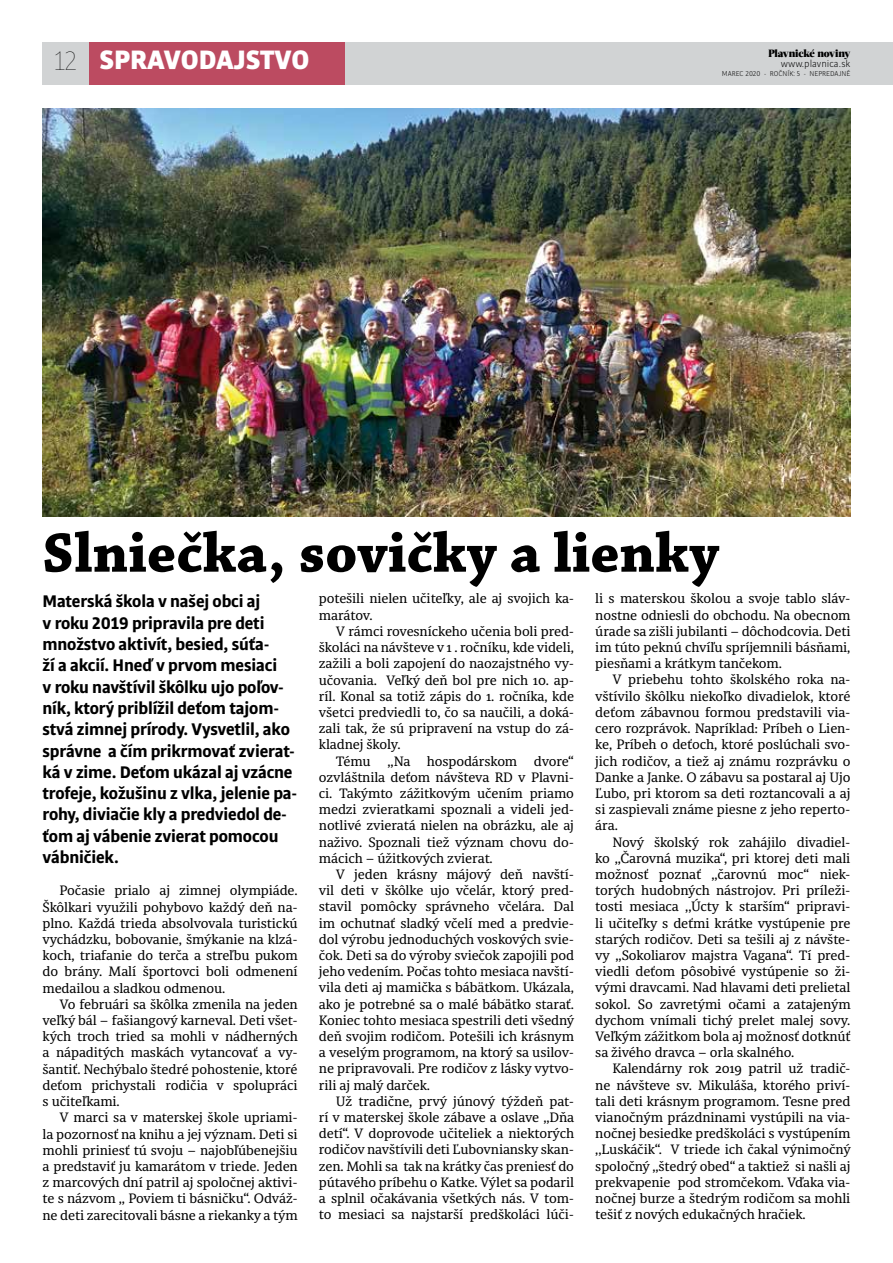
<style>
.page{position:relative;width:893px;height:1263px;background:#fff}
.page>*{position:absolute;margin:0;border:0;box-sizing:border-box;transform-origin:0 0}
.t1{font:700 58.5px "Chaparral Pro";color:#000}
.t2{font:900 28.5px "Bulo";color:#fff}
.t3{font:700 18px/21.3px "Bulo";letter-spacing:-.01em;color:#000}
.t4{font:13.5px/16.2px "Sindelar";letter-spacing:-.01em;color:#000;text-align:justify}
.t5{font:900 10.5px "Acta Headline W00";letter-spacing:-.01em;color:#000}
.t6{font:300 10.5px "Bulo";color:#000}
.t7{font:300 7.5px "Bulo";color:#000}
.s1{font-family:"Bulo Hair Dark";font-weight:400;color:#000}
</style>
<div class="page">
<div style="left:43px;top:43px;width:850px;height:42px;background:#d1d3d4"></div>
<div style="left:89px;top:43px;width:255px;height:42px;background:#bc4b61"></div>
<img style="left:43px;top:108px;width:807px;height:408px">
<h2 class="t2" style="left:54px;top:41px;width:257px"><span class="s1">12</span> SPRAVODAJSTVO</h2>
<p class="t5" style="left:768px;top:47px;width:84px">Plavnické noviny</p>
<p class="t6" style="left:781px;top:57px;width:71px">www.plavnica.sk</p>
<p class="t7" style="left:722px;top:69px;width:130px">MAREC 2020 - ROČNÍK: 5 - NEPREDAJNÉ</p>
<h1 class="t1" style="left:43px;top:519px;width:678px">Slniečka, sovičky a lienky</h1>
<p class="t3" style="left:43px;top:590px;width:256px">Materská škola v našej obci aj<br>v roku 2019 pripravila pre deti množstvo aktivít, besied, súťa-<br>ží a akcií. Hneď v prvom mesiaci<br>v roku navštívil škôlku ujo poľov&shy;ník, ktorý priblížil deťom tajom&shy;stvá zimnej prírody. Vysvetlil, ako správne a čím prikrmovať zvierat&shy;ká v zime. Deťom ukázal aj vzácne trofeje, kožušinu z vlka, jelenie pa&shy;rohy, diviačie kly a predviedol de&shy;ťom aj vábenie zvierat pomocou vábničiek.</p>
<p class="t4" style="left:43px;top:883px;width:257px;text-indent:17px">Počasie prialo aj zimnej olympiáde.<br>Škôlkari využili pohybovo každý deň na&shy;plno. Každá trieda absolvovala turistickú vychádzku, bobovanie, šmýkanie na klzá&shy;koch, triafanie do terča a streľbu pukom do brány. Malí športovci boli odmenení medailou a sladkou odmenou.</p>
<p class="t4" style="left:43px;top:997px;width:257px;text-indent:17px">Vo februári sa škôlka zmenila na jeden veľký bál – fašiangový karneval. Deti všet&shy;kých troch tried sa mohli v nádherných a nápaditých maskách vytancovať a vy&shy;šantiť. Nechýbalo štedré pohostenie, ktoré deťom prichystali rodičia v spolupráci s učiteľkami.</p>
<p class="t4" style="left:43px;top:1110px;width:257px;text-indent:17px">V marci sa v materskej škole upriami&shy;la pozornosť na knihu a jej význam. Deti si mohli priniesť tú svoju – najobľúbenejšiu a predstaviť ju kamarátom v triede. Jeden z marcových dní patril aj spoločnej aktivi&shy;te s názvom ,, Poviem ti básničku“. Odváž&shy;ne deti zarecitovali básne a riekanky a tým</p>
<p class="t4" style="left:319px;top:591px;width:257px">potešili nielen učiteľky, ale aj svojich ka&shy;marátov.</p>
<p class="t4" style="left:319px;top:624px;width:257px;text-indent:17px">V rámci rovesníckeho učenia boli pred&shy;školáci na návšteve v 1 . ročníku, kde videli, zažili a boli zapojení do naozajstného vy&shy;učovania. Veľký deň bol pre nich 10. ap&shy;ríl. Konal sa totiž zápis do 1. ročníka, kde všetci predviedli to, čo sa naučili, a doká&shy;zali tak, že sú pripravení na vstup do zá&shy;kladnej školy.</p>
<p class="t4" style="left:319px;top:753px;width:257px;text-indent:17px">Tému ,,Na hospodárskom dvore“ ozvláštnila deťom návšteva RD v Plavni&shy;ci. Takýmto zážitkovým učením priamo medzi zvieratkami spoznali a videli jed&shy;notlivé zvieratá nielen na obrázku, ale aj naživo. Spoznali tiež význam chovu do&shy;mácich – úžitkových zvierat.</p>
<p class="t4" style="left:319px;top:867px;width:257px;text-indent:17px">V jeden krásny májový deň navští&shy;vil deti v škôlke ujo včelár, ktorý pred&shy;stavil pomôcky správneho včelára. Dal im ochutnať sladký včelí med a predvie&shy;dol výrobu jednoduchých voskových svie&shy;čok. Deti sa do výroby sviečok zapojili pod jeho vedením. Počas tohto mesiaca navští&shy;vila deti aj mamička s bábätkom. Ukázala, ako je potrebné sa o malé bábätko starať.<br>Koniec tohto mesiaca spestrili deti všedný deň svojim rodičom. Potešili ich krásnym a veselým programom, na ktorý sa usilov&shy;ne pripravovali. Pre rodičov z lásky vytvo&shy;rili aj malý darček.</p>
<p class="t4" style="left:319px;top:1094px;width:257px;text-indent:17px">Už tradične, prvý júnový týždeň pat&shy;rí v materskej škole zábave a oslave ,,Dňa detí“. V doprovode učiteliek a niektorých rodičov navštívili deti Ľubovniansky skan&shy;zen. Mohli sa tak na krátky čas preniesť do pútavého príbehu o Katke. Výlet sa podaril a splnil očakávania všetkých nás. V tom&shy;to mesiaci sa najstarší predškoláci lúči-</p>
<p class="t4" style="left:595px;top:591px;width:257px">li s materskou školou a svoje tablo sláv&shy;nostne odniesli do obchodu. Na obecnom úrade sa zišli jubilanti – dôchodcovia. Deti im túto peknú chvíľu spríjemnili básňami, piesňami a krátkym tančekom.</p>
<p class="t4" style="left:595px;top:672px;width:257px;text-indent:17px">V priebehu tohto školského roka na&shy;vštívilo škôlku niekoľko divadielok, ktoré deťom zábavnou formou predstavili via&shy;cero rozprávok. Napríklad: Príbeh o Lien&shy;ke, Príbeh o deťoch, ktoré poslúchali svo&shy;jich rodičov, a tiež aj známu rozprávku o Danke a Janke. O zábavu sa postaral aj Ujo Ľubo, pri ktorom sa deti roztancovali a aj si zaspievali známe piesne z jeho reperto&shy;ára.</p>
<p class="t4" style="left:595px;top:834px;width:257px;text-indent:17px">Nový školský rok zahájilo divadiel&shy;ko ,,Čarovná muzika“, pri ktorej deti mali možnosť poznať ,,čarovnú moc“ niek&shy;torých hudobných nástrojov. Pri príleži&shy;tosti mesiaca ,,Úcty k starším“ pripravi&shy;li učiteľky s deťmi krátke vystúpenie pre starých rodičov. Deti sa tešili aj z návšte&shy;vy ,,Sokoliarov majstra Vagana“. Tí pred&shy;viedli deťom pôsobivé vystúpenie so ži&shy;vými dravcami. Nad hlavami deti prelietal sokol. So zavretými očami a zatajeným dychom vnímali tichý prelet malej sovy.<br>Veľkým zážitkom bola aj možnosť dotknúť sa živého dravca – orla skalného.</p>
<p class="t4" style="left:595px;top:1061px;width:257px;text-indent:17px">Kalendárny rok 2019 patril už tradič&shy;ne návšteve sv. Mikuláša, ktorého priví&shy;tali deti krásnym programom. Tesne pred vianočným prázdninami vystúpili na via&shy;nočnej besiedke predškoláci s vystúpením ,,Luskáčik“. V triede ich čakal výnimočný spoločný ,,štedrý obed“ a taktiež si našli aj prekvapenie pod stromčekom. Vďaka via&shy;nočnej burze a štedrým rodičom sa mohli tešiť z nových edukačných hračiek.</p>
</div>
